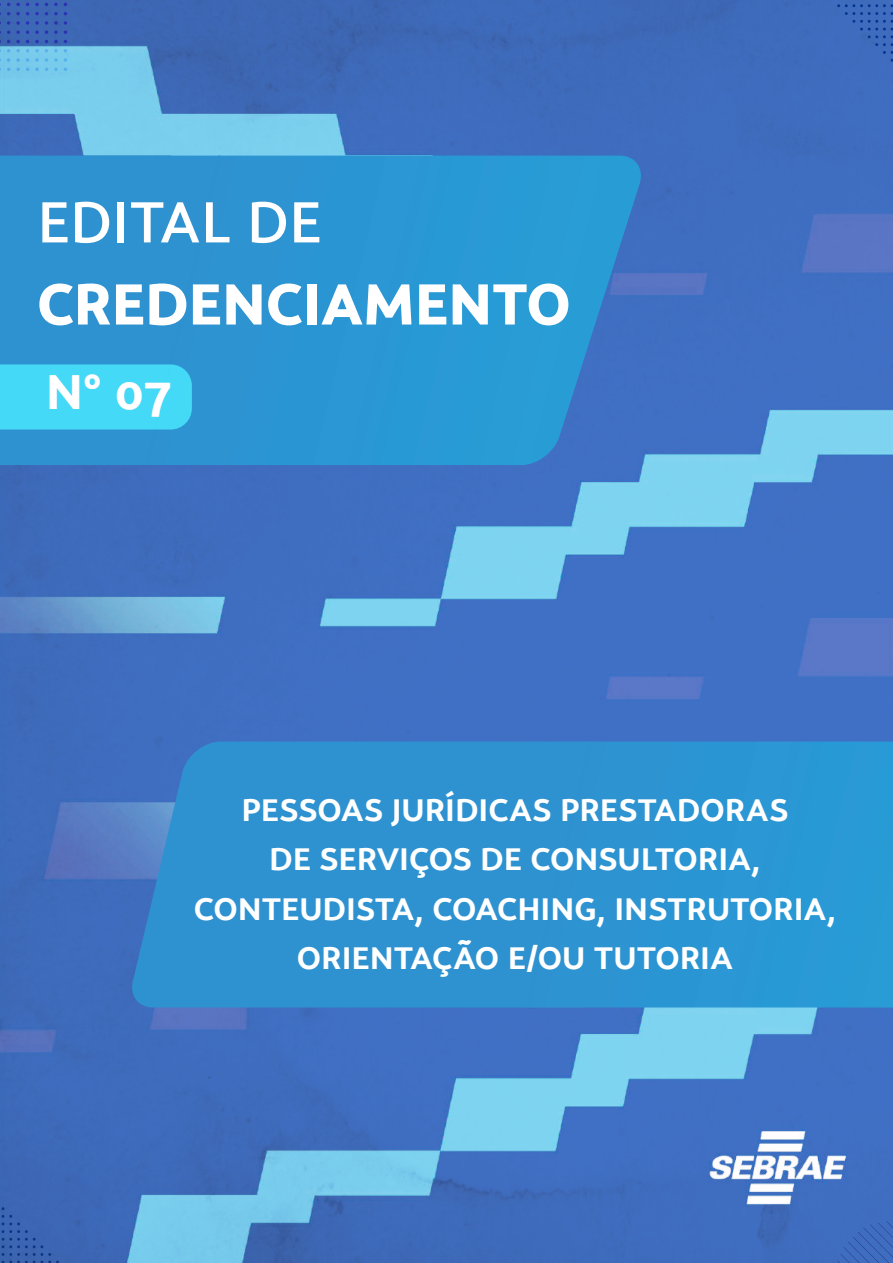
<style>
.page{position:relative;width:893px;height:1263px;background:#fff}
.page>*{position:absolute;margin:0;border:0;box-sizing:border-box;transform-origin:0 0}
.t1{font:900 57.3px "Campuni";color:#fff}
.t2{font:500 57.3px "Campuni";color:#fff}
.t3{font:700 49.2px "Campuni";color:#fff}
.t4{font:700 31.5px/49.5px "Campuni";color:#fff;text-align:center}
</style>
<div class="page">
<img style="left:0;top:0;width:893px;height:1263px">
<svg style="left:128px;top:741px;width:765px;height:266px"></svg>
<svg style="left:0;top:156px;width:644px;height:309px"></svg>
<svg style="left:0;top:21px;width:1px;height:13px"></svg>
<svg style="left:7px;top:58px;width:3px;height:4px"></svg>
<svg style="left:7px;top:21px;width:3px;height:13px"></svg>
<svg style="left:16px;top:68px;width:4px;height:3px"></svg>
<svg style="left:16px;top:58px;width:4px;height:4px"></svg>
<svg style="left:16px;top:49px;width:4px;height:3px"></svg>
<svg style="left:16px;top:40px;width:4px;height:3px"></svg>
<svg style="left:16px;top:21px;width:4px;height:13px"></svg>
<svg style="left:16px;top:12px;width:4px;height:3px"></svg>
<svg style="left:16px;top:3px;width:4px;height:3px"></svg>
<svg style="left:26px;top:58px;width:3px;height:4px"></svg>
<svg style="left:26px;top:21px;width:3px;height:13px"></svg>
<svg style="left:35px;top:68px;width:4px;height:3px"></svg>
<svg style="left:35px;top:58px;width:4px;height:4px"></svg>
<svg style="left:35px;top:49px;width:4px;height:3px"></svg>
<svg style="left:35px;top:40px;width:4px;height:3px"></svg>
<svg style="left:35px;top:21px;width:4px;height:13px"></svg>
<svg style="left:35px;top:12px;width:4px;height:3px"></svg>
<svg style="left:35px;top:3px;width:4px;height:3px"></svg>
<svg style="left:45px;top:58px;width:3px;height:4px"></svg>
<svg style="left:45px;top:21px;width:3px;height:13px"></svg>
<svg style="left:54px;top:68px;width:4px;height:3px"></svg>
<svg style="left:54px;top:58px;width:4px;height:4px"></svg>
<svg style="left:54px;top:49px;width:4px;height:3px"></svg>
<svg style="left:54px;top:40px;width:4px;height:3px"></svg>
<svg style="left:54px;top:21px;width:4px;height:13px"></svg>
<svg style="left:54px;top:12px;width:4px;height:3px"></svg>
<svg style="left:54px;top:3px;width:4px;height:3px"></svg>
<svg style="left:64px;top:58px;width:3px;height:4px"></svg>
<svg style="left:64px;top:21px;width:3px;height:13px"></svg>
<svg style="left:837px;top:1221px;width:56px;height:42px"></svg>
<svg style="left:2px;top:1207px;width:57px;height:56px"></svg>
<svg style="left:837px;top:4px;width:56px;height:58px"></svg>
<div style="left:0;top:364px;width:192px;height:65px;background:#44d9f6"></div>
<h1 class="t2" style="left:37px;top:187px;width:286px">EDITAL DE</h1>
<h1 class="t1" style="left:37px;top:266px;width:535px">CREDENCIAMENTO</h1>
<h2 class="t3" style="left:46px;top:360px;width:127px">Nº 07</h2>
<p class="t4" style="left:194px;top:785px;width:644px">PESSOAS JURÍDICAS PRESTADORAS<br>DE SERVIÇOS DE CONSULTORIA,<br>CONTEUDISTA, COACHING, INSTRUTORIA,<br>ORIENTAÇÃO E/OU TUTORIA</p>
</div>
